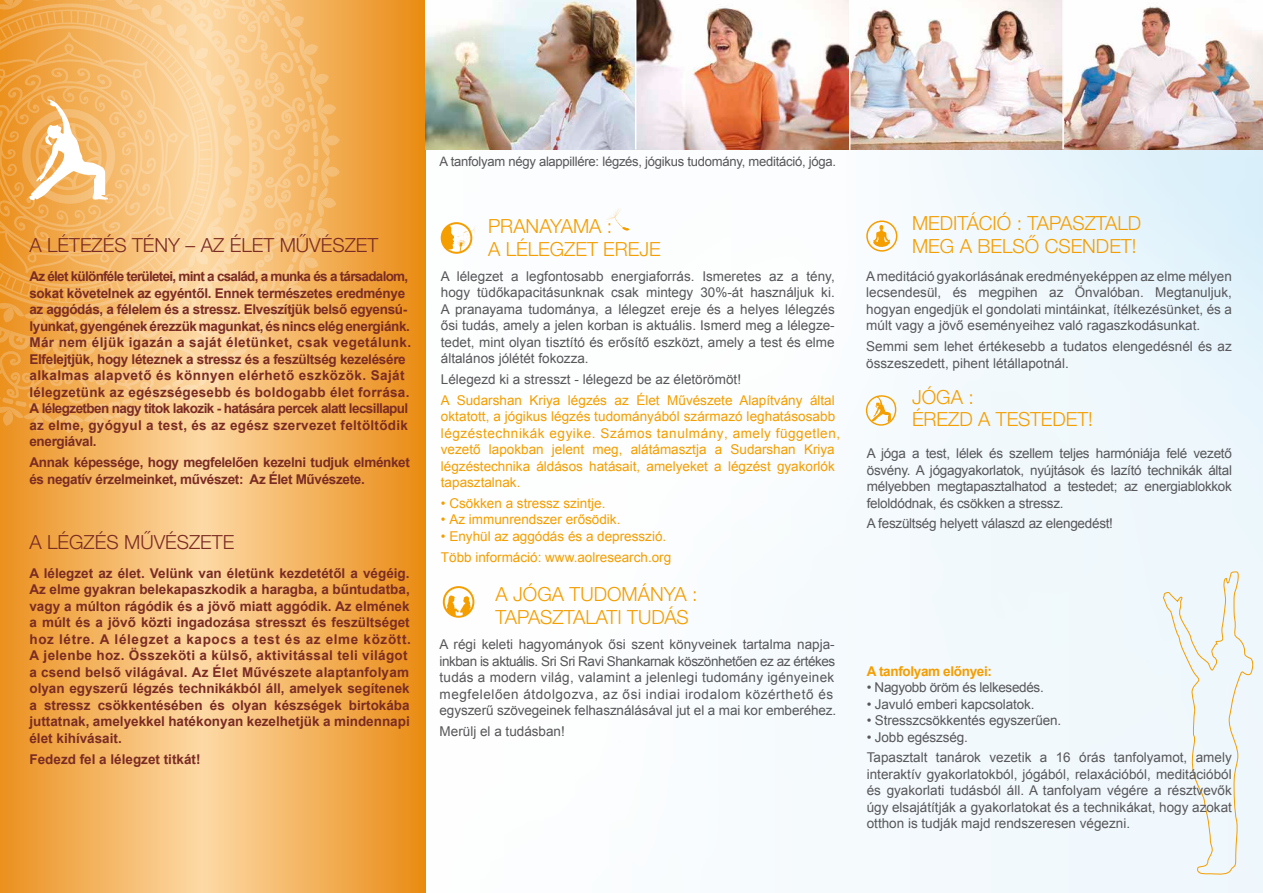
<style>
.page{position:relative;width:1263px;height:893px;background:#fff}
.page>*{position:absolute;margin:0;border:0;box-sizing:border-box;transform-origin:0 0}
.t1{font:300 19.5px/22.5px "Helvetica Neue L Tx Mx";color:#f49e00}
.t2{font:300 19.5px "Helvetica Neue L Tx Mx";color:#7b2c24}
.t3{font:13.5px/16.5px "Arial";color:#57575a;text-align:justify}
.t4{font:700 13.5px/16.5px "Arial";letter-spacing:-.02em;color:#7b2c24}
.t5{font:700 13.5px/16.5px "Arial";color:#7b2c24}
.t6{font:13.5px/16.5px "Arial";color:#f49e00}
.t7{font:700 13.5px/16.5px "Arial";letter-spacing:-.025em;color:#7b2c24}
.t8{font:13.5px "Arial";letter-spacing:-.02em;color:#57575a}
.t9{font:13.5px "Arial";letter-spacing:-.025em;color:#57575a}
.t10{font:700 13.5px "Arial";letter-spacing:-.025em;color:#f49e00}
.t11{font:13.05px "Arial";letter-spacing:-.02em;color:#57575a}
</style>
<div class="page">
<img style="left:425px;top:150px;width:838px;height:743px">
<img style="left:0;top:0;width:425px;height:893px">
<img style="left:425px;top:0;width:608px;height:150px">
<img style="left:1033px;top:0;width:230px;height:150px">
<img style="left:446px;top:594px;width:27px;height:23px">
<div style="left:443px;top:586px;width:31px;height:32px;border:2px solid #f49e00;border-radius:50%"></div>
<svg style="left:0;top:0;width:340px;height:433px;background:#f5bf76"></svg>
<svg style="left:865px;top:395px;width:31px;height:31px"></svg>
<svg style="left:605px;top:207px;width:26px;height:24px"></svg>
<div style="left:441px;top:222px;width:31px;height:32px;border:2px solid #f49e00;border-radius:50%"></div>
<svg style="left:407px;top:209px;width:69px;height:44px"></svg>
<div style="left:1163px;top:571px;width:91px;height:304px;background:#eef8fc"></div>
<div style="left:866px;top:220px;width:31px;height:32px;border:2px solid #f49e00;border-radius:50%"></div>
<svg style="left:873px;top:225px;width:17px;height:22px"></svg>
<hr style="left:635px;top:0;width:1px;height:150px;background:#fff">
<hr style="left:849px;top:0;width:1px;height:150px;background:#fff">
<hr style="left:1062px;top:0;width:2px;height:150px;background:#fff">
<h1 class="t2" style="left:29px;top:233px;width:350px">A LÉTEZÉS TÉNY – AZ ÉLET MŰVÉSZET</h1>
<p class="t4" style="left:29px;top:269px;width:383px">Az élet különféle területei, mint a család, a munka és a társadalom, sokat követelnek az egyéntől. Ennek természetes eredménye az aggódás, a félelem és a stressz. Elveszítjük belső egyensú&shy;lyunkat, gyengének érezzük magunkat, és nincs elég energiánk.<br>Már nem éljük igazán a saját életünket, csak vegetálunk.<br>Elfelejtjük, hogy léteznek a stressz és a feszültség kezelésére alkalmas alapvető és könnyen elérhető eszközök. Saját lélegzetünk az egészségesebb és boldogabb élet forrása.<br>A lélegzetben nagy titok lakozik - hatására percek alatt lecsillapul az elme, gyógyul a test, és az egész szervezet feltöltődik energiával.</p>
<p class="t7" style="left:29px;top:454px;width:382px">Annak képessége, hogy megfelelően kezelni tudjuk elménket és negatív érzelmeinket, művészet: Az Élet Művészete.</p>
<h1 class="t2" style="left:29px;top:530px;width:206px">A LÉGZÉS MŰVÉSZETE</h1>
<p class="t5" style="left:29px;top:565px;width:383px">A lélegzet az élet. Velünk van életünk kezdetétől a végéig.<br>Az elme gyakran belekapaszkodik a haragba, a bűntudatba, vagy a múlton rágódik és a jövő miatt aggódik. Az elmének a múlt és a jövő közti ingadozása stresszt és feszültséget hoz létre. A lélegzet a kapocs a test és az elme között.<br>A jelenbe hoz. Összeköti a külső, aktivitással teli világot a csend belső világával. Az Élet Művészete alaptanfolyam olyan egyszerű légzés technikákból áll, amelyek segítenek a stressz csökkentésében és olyan készségek birtokába juttatnak, amelyekkel hatékonyan kezelhetjük a mindennapi élet kihívásait.</p>
<p class="t5" style="left:29px;top:751px;width:173px">Fedezd fel a lélegzet titkát!</p>
<p class="t11" style="left:440px;top:153px;width:398px">A tanfolyam négy alappillére: légzés, jógikus tudomány, meditáció, jóga.</p>
<h1 class="t1" style="left:488px;top:214px;width:174px">PRANAYAMA :<br>A LÉLEGZET EREJE</h1>
<p class="t3" style="left:441px;top:268px;width:395px">A lélegzet a legfontosabb energiaforrás. Ismeretes az a tény, hogy tüdőkapacitásunknak csak mintegy 30%-át használjuk ki.<br>A pranayama tudománya, a lélegzet ereje és a helyes lélegzés ősi tudás, amely a jelen korban is aktuális. Ismerd meg a lélegze&shy;tedet, mint olyan tisztító és erősítő eszközt, amely a test és elme általános jólétét fokozza.</p>
<p class="t3" style="left:441px;top:371px;width:302px">Lélegezd ki a stresszt - lélegezd be az életörömöt!</p>
<p class="t6" style="left:441px;top:392px;width:401px">A Sudarshan Kriya légzés az Élet Művészete Alapítvány által oktatott, a jógikus légzés tudományából származó leghatásosabb légzéstechnikák egyike. Számos tanulmány, amely független, vezető lapokban jelent meg, alátámasztja a Sudarshan Kriya légzéstechnika áldásos hatásait, amelyeket a légzést gyakorlók tapasztalnak.</p>
<p class="t6" style="left:441px;top:495px;width:166px">• Csökken a stressz szintje.</p>
<p class="t6" style="left:441px;top:511px;width:181px">• Az immunrendszer erősödik.</p>
<p class="t6" style="left:441px;top:526px;width:232px;line-height:20.7px">• Enyhül az aggódás és a depresszió.<br>Több információ: www.aolresearch.org</p>
<h1 class="t1" style="left:495px;top:582px;width:203px">A JÓGA TUDOMÁNYA :<br>TAPASZTALATI TUDÁS</h1>
<p class="t3" style="left:440px;top:636px;width:398px;text-align:left">A régi keleti hagyományok ősi szent könyveinek tartalma napja&shy;inkban is aktuális. Sri Sri Ravi Shankarnak köszönhetően ez az értékes tudás a modern világ, valamint a jelenlegi tudomány igényeinek megfelelően átdolgozva, az ősi indiai irodalom közérthető és egyszerű szövegeinek felhasználásával jut el a mai kor emberéhez.</p>
<p class="t3" style="left:440px;top:723px;width:127px">Merülj el a tudásban!</p>
<h1 class="t1" style="left:912px;top:212px;width:231px">MEDITÁCIÓ : TAPASZTALD<br>MEG A BELSŐ CSENDET!</h1>
<p class="t3" style="left:866px;top:268px;width:367px">Ameditáció gyakorlásának eredményeképpen az elme mélyen lecsendesül, és megpihen az Önvalóban. Megtanuljuk, hogyan engedjük el gondolati mintáinkat, ítélkezésünket, és a múlt vagy a jövő eseményeihez való ragaszkodásunkat.</p>
<p class="t3" style="left:866px;top:338px;width:367px">Semmi sem lehet értékesebb a tudatos elengedésnél és az összeszedett, pihent létállapotnál.</p>
<h1 class="t1" style="left:912px;top:385px;width:182px">JÓGA :<br>ÉREZD A TESTEDET!</h1>
<p class="t3" style="left:867px;top:445px;width:367px">A jóga a test, lélek és szellem teljes harmóniája felé vezető ösvény. A jógagyakorlatok, nyújtások és lazító technikák által mélyebben megtapasztalhatod a testedet; az energiablokkok feloldódnak, és csökken a stressz.</p>
<p class="t8" style="left:867px;top:515px;width:248px">A feszültség helyett válaszd az elengedést!</p>
<p class="t10" style="left:867px;top:662px;width:127px">A tanfolyam előnyei:</p>
<p class="t9" style="left:867px;top:679px;width:178px">• Nagyobb öröm és lelkesedés.</p>
<p class="t3" style="left:867px;top:696px;width:169px">• Javuló emberi kapcsolatok.</p>
<p class="t3" style="left:867px;top:712px;width:196px">• Stresszcsökkentés egyszerűen.</p>
<p class="t3" style="left:867px;top:727px;width:367px;line-height:20.7px">• Jobb egészség.<br>Tapasztalt tanárok vezetik a 16 órás tanfolyamot, amely</p>
<p class="t3" style="left:867px;top:766px;width:367px">interaktív gyakorlatokból, jógából, relaxációból, meditációból és gyakorlati tudásból áll. A tanfolyam végére a résztvevők úgy elsajátítják a gyakorlatokat és a technikákat, hogy azokat otthon is tudják majd rendszeresen végezni.</p>
</div>
